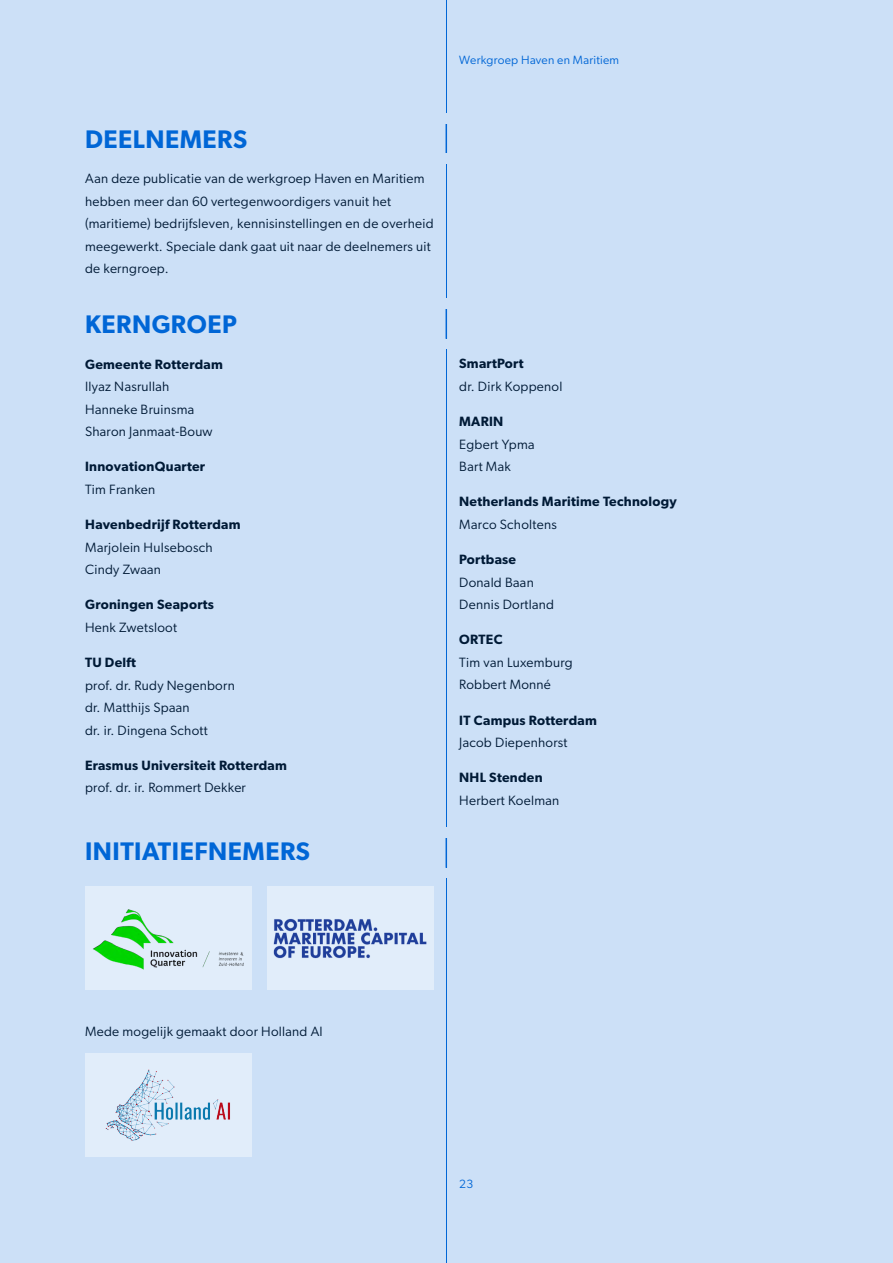
<style>
.page{position:relative;width:893px;height:1263px;background:#cce0f7}
.page>*{position:absolute;margin:0;border:0;box-sizing:border-box;transform-origin:0 0}
.t1{font:600 25.5px "Gibson";letter-spacing:.02em;color:#0066d6}
.t2{font:13.5px/22.5px "Gibson";letter-spacing:.02em;color:#001a36}
.t3{font:600 13.5px "Gibson";letter-spacing:.02em;color:#001a36}
.t4{font:12px "Gibson";letter-spacing:.02em;color:#0066d6}
</style>
<div class="page">
<hr style="left:446px;top:0;width:1px;height:1263px;background:#0066d6">
<div style="left:267px;top:887px;width:167px;height:103px;background:#e1edfa"></div>
<div style="left:85px;top:887px;width:166px;height:103px;background:#e1edfa"></div>
<div style="left:85px;top:1053px;width:166px;height:104px;background:#e1edfa"></div>
<div style="left:438px;top:113px;width:17px;height:10px;background:#cce0f7"></div>
<div style="left:438px;top:153px;width:17px;height:11px;background:#cce0f7"></div>
<div style="left:438px;top:298px;width:17px;height:11px;background:#cce0f7"></div>
<div style="left:438px;top:339px;width:17px;height:10px;background:#cce0f7"></div>
<div style="left:438px;top:827px;width:17px;height:11px;background:#cce0f7"></div>
<div style="left:438px;top:868px;width:17px;height:10px;background:#cce0f7"></div>
<img style="left:93px;top:909px;width:151px;height:61px">
<img style="left:105px;top:1069px;width:125px;height:72px">
<img style="left:273px;top:918px;width:154px;height:41px">
<h1 class="t1" style="left:85px;top:124px;width:164px">DEELNEMERS</h1>
<p class="t2" style="left:85px;top:167px;width:350px">Aan deze publicatie van de werkgroep Haven en Maritiem hebben meer dan 60 vertegenwoordigers vanuit het (maritieme) bedrijfsleven, kennisinstellingen en de overheid meegewerkt. Speciale dank gaat uit naar de deelnemers uit de kerngroep.</p>
<h1 class="t1" style="left:85px;top:309px;width:153px">KERNGROEP</h1>
<p class="t3" style="left:85px;top:356px;width:139px">Gemeente Rotterdam</p>
<p class="t2" style="left:85px;top:375px;width:129px">Ilyaz Nasrullah<br>Hanneke Bruinsma<br>Sharon Janmaat-Bouw</p>
<p class="t3" style="left:85px;top:459px;width:122px">InnovationQuarter</p>
<p class="t2" style="left:85px;top:478px;width:72px">Tim Franken</p>
<p class="t3" style="left:85px;top:516px;width:157px">Havenbedrijf Rotterdam</p>
<p class="t2" style="left:85px;top:535px;width:129px">Marjolein Hulsebosch<br>Cindy Zwaan</p>
<p class="t3" style="left:85px;top:597px;width:131px">Groningen Seaports</p>
<p class="t2" style="left:85px;top:616px;width:94px">Henk Zwetsloot</p>
<p class="t3" style="left:85px;top:654px;width:52px">TU Delft</p>
<p class="t2" style="left:85px;top:673px;width:151px">prof. dr. Rudy Negenborn dr. Matthijs Spaan<br>dr. ir. Dingena Schott</p>
<p class="t3" style="left:85px;top:757px;width:203px">Erasmus Universiteit Rotterdam</p>
<p class="t2" style="left:85px;top:776px;width:162px">prof. dr. ir. Rommert Dekker</p>
<h1 class="t1" style="left:85px;top:836px;width:226px">INITIATIEFNEMERS</h1>
<p class="t4" style="left:459px;top:53px;width:161px">Werkgroep Haven en Maritiem</p>
<p class="t3" style="left:459px;top:355px;width:66px">SmartPort</p>
<p class="t2" style="left:459px;top:375px;width:105px">dr. Dirk Koppenol</p>
<p class="t3" style="left:459px;top:413px;width:46px">MARIN</p>
<p class="t2" style="left:459px;top:432px;width:77px">Egbert Ypma<br>Bart Mak</p>
<p class="t3" style="left:459px;top:493px;width:219px">Netherlands Maritime Technology</p>
<p class="t2" style="left:459px;top:513px;width:99px">Marco Scholtens</p>
<p class="t3" style="left:459px;top:551px;width:58px">Portbase</p>
<p class="t2" style="left:459px;top:570px;width:96px">Donald Baan<br>Dennis Dortland</p>
<p class="t3" style="left:459px;top:632px;width:45px">ORTEC</p>
<p class="t2" style="left:459px;top:651px;width:115px">Tim van Luxemburg<br>Robbert Monné</p>
<p class="t3" style="left:459px;top:712px;width:139px">IT Campus Rotterdam</p>
<p class="t2" style="left:459px;top:731px;width:110px">Jacob Diepenhorst</p>
<p class="t3" style="left:459px;top:770px;width:85px">NHL Stenden</p>
<p class="t2" style="left:459px;top:789px;width:101px">Herbert Koelman</p>
<p class="t2" style="left:85px;top:1020px;width:239px">Mede mogelijk gemaakt door Holland AI</p>
<p class="t4" style="left:459px;top:1176px;width:15px">23</p>
</div>
